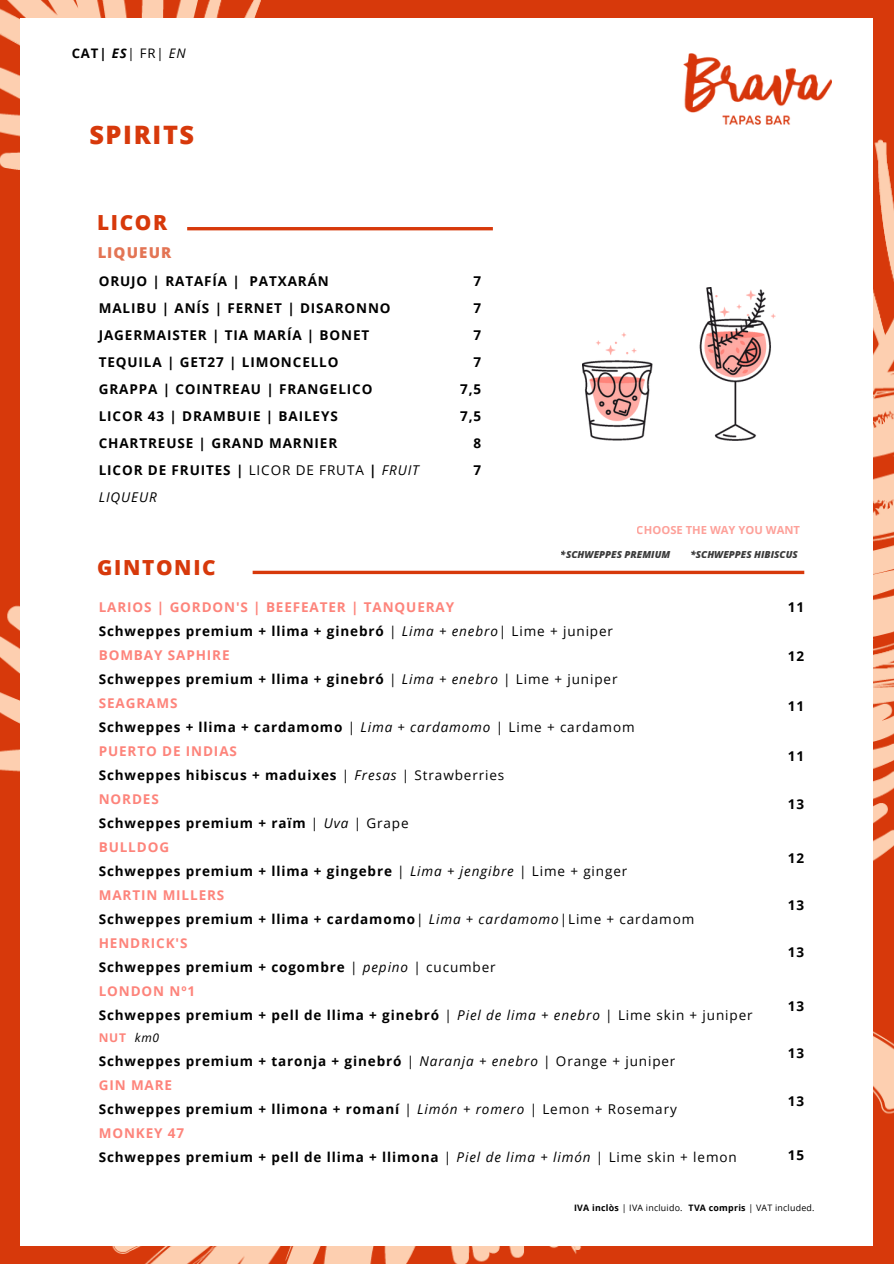
<style>
.page{position:relative;width:894px;height:1264px;background:#fff}
.page>*{position:absolute;margin:0;border:0;box-sizing:border-box;transform-origin:0 0}
.t1{font:800 25.35px "Open Sans";letter-spacing:.065em;color:#d7390b}
.t2{font:800 20.85px "Open Sans";letter-spacing:.08em;color:#d7390b}
.t3{font:800 15px "Open Sans";letter-spacing:.08em;color:#d7390b}
.t4{font:700 13.5px/24px "Open Sans";letter-spacing:.065em;color:#000}
.t5{font:700 13.2px "Open Sans";color:#000}
.t6{font:700 12px "Open Sans";color:#fd847b}
.t7{font:700 11.25px "Open Sans";color:#fd847b}
.t8{font:italic 800 9.75px "Open Sans";color:#000}
.t9{font:8.85px "Open Sans";letter-spacing:.025em;color:#000}
.s1{font-style:italic}
.s2{font-weight:400}
.s3{font-weight:400;font-style:italic}
.s4{color:#fd847b}
.s5{font-weight:400;font-style:italic;color:#000}
.s6{font-weight:700}
</style>
<div class="page">
<img style="left:0;top:0;width:893px;height:1263px">
<div style="left:20px;top:18px;width:853px;height:1227px;background:#fff"></div>
<img style="left:683px;top:53px;width:148px;height:71px">
<hr style="left:187px;top:227px;width:305px;height:3px;background:#d7390b">
<svg style="left:252px;top:570px;width:552px;height:4px;background:#de5d37"></svg>
<img style="left:583px;top:287px;width:192px;height:153px">
<h4 class="t5" style="left:72px;top:44px;width:115px">CAT| <span class="s1">ES</span><span class="s2">| FR|</span> <span class="s3">EN</span></h4>
<p class="t1" style="left:89px;top:117px;width:106px">SPIRITS</p>
<h5 class="t2" style="left:97px;top:207px;width:72px">LICOR</h5>
<p class="t3" style="left:97px;top:242px;width:76px">LIQUEUR</p>
<p class="t4" style="left:99px;top:267px;width:321px;line-height:27px">ORUJO | RATAFÍA | PATXARÁN<br>MALIBU | ANÍS | FERNET | DISARONNO<br>JAGERMAISTER | TIA MARÍA | BONET<br>TEQUILA | GET27 | LIMONCELLO<br>GRAPPA | COINTREAU | FRANGELICO<br>LICOR 43 | DRAMBUIE | BAILEYS<br>CHARTREUSE | GRAND MARNIER<br>LICOR DE FRUITES | <span class="s2">LICOR DE FRUTA</span> | <span class="s3">FRUIT<br>LIQUEUR</span></p>
<p class="t2" style="left:97px;top:553px;width:120px">GINTONIC</p>
<p class="t4" style="left:460px;top:267px;width:23px;line-height:27px;text-align:right">7<br>7<br>7<br>7<br>7,5<br>7,5<br>8<br>7</p>
<p class="t7" style="left:636px;top:522px;width:165px">CHOOSE THE WAY YOU WANT</p>
<p class="t8" style="left:560px;top:547px;width:111px">*SCHWEPPES PREMIUM</p>
<p class="t8" style="left:690px;top:547px;width:109px">*SCHWEPPES HIBISCUS</p>
<p class="t4" style="left:99px;top:594px;width:655px"><span class="s4">LARIOS | GORDON'S | BEEFEATER | TANQUERAY<br></span>Schweppes premium + llima + ginebró <span class="s2">|</span> <span class="s3">Lima + enebro</span><span class="s2">| Lime + juniper<br></span><span class="s4">BOMBAY SAPHIRE<br></span>Schweppes premium + llima + ginebró <span class="s2">|</span> <span class="s3">Lima + enebro</span> <span class="s2">| Lime + juniper<br></span><span class="s4">SEAGRAMS<br></span>Schweppes + llima + cardamomo <span class="s2">|</span> <span class="s3">Lima + cardamomo</span> <span class="s2">| Lime + cardamom<br></span><span class="s4">PUERTO DE INDIAS<br></span>Schweppes hibiscus + maduixes <span class="s2">|</span> <span class="s3">Fresas</span> <span class="s2">| Strawberries<br></span><span class="s4">NORDES<br></span>Schweppes premium + raïm <span class="s2">|</span> <span class="s3">Uva</span> <span class="s2">| Grape<br></span><span class="s4">BULLDOG<br></span>Schweppes premium + llima + gingebre <span class="s2">|</span> <span class="s3">Lima + jengibre</span> <span class="s2">| Lime + ginger<br></span><span class="s4">MARTIN MILLERS<br></span>Schweppes premium + llima + cardamomo<span class="s2">|</span> <span class="s3">Lima + cardamomo</span><span class="s2">|Lime + cardamom </span><span class="s4">HENDRICK'S<br></span>Schweppes premium + cogombre <span class="s2">|</span> <span class="s3">pepino</span> <span class="s2">| cucumber<br></span><span class="s4">LONDON Nº1<br></span>Schweppes premium + pell de llima + ginebró <span class="s2">|</span> <span class="s3">Piel de lima + enebro</span> <span class="s2">| Lime skin + juniper</span></p>
<p class="t6" style="left:99px;top:1028px;width:62px">NUT <span class="s5">km0</span></p>
<p class="t4" style="left:99px;top:1048px;width:639px">Schweppes premium + taronja + ginebró <span class="s2">|</span> <span class="s3">Naranja + enebro</span> <span class="s2">| Orange + juniper<br></span><span class="s4">GIN MARE<br></span>Schweppes premium + llimona + romaní <span class="s2">|</span> <span class="s3">Limón + romero</span> <span class="s2">| Lemon + Rosemary </span><span class="s4">MONKEY 47<br></span>Schweppes premium + pell de llima + llimona <span class="s2">|</span> <span class="s3">Piel de lima + limón</span> <span class="s2">| Lime skin + lemon</span></p>
<h2 class="t4" style="left:787px;top:594px;width:18px">11</h2>
<h4 class="t4" style="left:787px;top:644px;width:18px">12</h4>
<h4 class="t4" style="left:787px;top:693px;width:18px">11</h4>
<h4 class="t4" style="left:787px;top:744px;width:18px">11</h4>
<h4 class="t4" style="left:787px;top:791px;width:18px">13</h4>
<h4 class="t4" style="left:787px;top:845px;width:18px">12</h4>
<h4 class="t4" style="left:787px;top:892px;width:18px">13</h4>
<h4 class="t4" style="left:787px;top:939px;width:18px">13</h4>
<h4 class="t4" style="left:787px;top:993px;width:18px">13</h4>
<h4 class="t4" style="left:787px;top:1041px;width:18px">13</h4>
<h4 class="t4" style="left:787px;top:1088px;width:18px">13</h4>
<h4 class="t4" style="left:787px;top:1142px;width:18px">15</h4>
<h3 class="t9" style="left:574px;top:1201px;width:110px"><span class="s6">IVA inclòs</span> | IVA incluido.</h3>
<h2 class="t9" style="left:688px;top:1201px;width:127px"><span class="s6">TVA compris</span> | VAT included.</h2>
</div>
